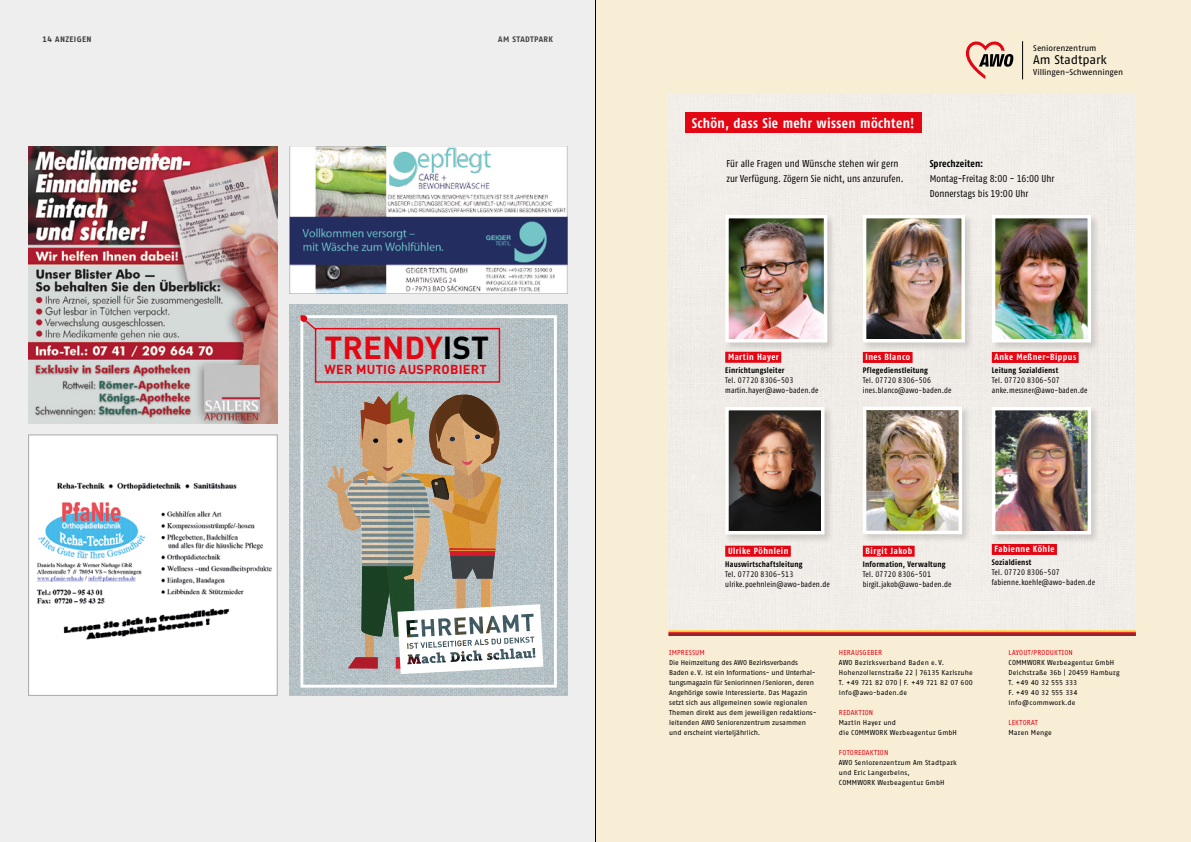
<style>
.page{position:relative;width:1191px;height:842px;background:#fff}
.page>*{position:absolute;margin:0;border:0;box-sizing:border-box;transform-origin:0 0}
.t1{font:700 31.4px "DIN";color:#e30613}
.t2{font:700 14px "Fago Co";letter-spacing:.025em;color:#fff}
.t3{font:700 12.8px "DIN";letter-spacing:.02em;color:#e30613}
.t4{font:12.5px "Fago No";letter-spacing:-.005em;color:#000}
.t5{font:10px/15px "Fago Co Regular Tf";letter-spacing:.005em;color:#000}
.t6{font:700 10px "Fago Co";letter-spacing:.01em;color:#000}
.t7{font:700 9px "Fago Co";letter-spacing:.05em;color:#fff}
.t8{font:8.3px "Fago No";letter-spacing:-.01em;color:#000}
.t9{font:8px/10px "Fago Co Regular Tf";letter-spacing:.02em;color:#000}
.t10{font:700 8px "Fago Co";letter-spacing:.03em;color:#000}
.t11{font:8px "Fago No Bold TF";letter-spacing:.045em;color:#404042}
.t12{font:8px "Fago No Bold TF";letter-spacing:.05em;color:#3c3c3b}
.t13{font:7px/10px "Fago Office Sans";letter-spacing:.015em;color:#000}
.t14{font:7px/10px "Fago No";color:#000}
.t15{font:7px "Fago Office Sans";letter-spacing:.015em;color:#e30613}
.s1{color:#000}
.s2{font-family:"Fago Office Sans"}
</style>
<div class="page">
<div style="left:0;top:0;width:595px;height:842px;background:#eee"></div>
<div style="left:595px;top:0;width:596px;height:842px;background:#f8eed6"></div>
<div style="left:668px;top:94px;width:466px;height:536px;background:#f1ede8"></div>
<div style="left:685px;top:112px;width:236px;height:20px;background:#e30613"></div>
<hr style="left:1022px;top:41px;width:1px;height:38px;background:#000">
<svg style="left:966px;top:41px;width:47px;height:38px"></svg>
<hr style="left:668px;top:630px;width:468px;height:2px;background:#fc0">
<hr style="left:668px;top:632px;width:468px;height:2px;background:#e30613">
<hr style="left:668px;top:634px;width:468px;height:2px;background:#8b2939">
<div style="left:723px;top:213px;width:114px;height:139px;background:#000;opacity:.14"></div>
<img style="left:729px;top:219px;width:94px;height:119px">
<div style="left:725px;top:215px;width:102px;height:127px;border:3px solid #fff"></div>
<div style="left:723px;top:405px;width:111px;height:139px;background:#000;opacity:.14"></div>
<img style="left:729px;top:411px;width:91px;height:119px">
<div style="left:725px;top:407px;width:99px;height:127px;border:3px solid #fff"></div>
<div style="left:861px;top:405px;width:110px;height:139px;background:#000;opacity:.14"></div>
<img style="left:867px;top:411px;width:91px;height:119px">
<div style="left:863px;top:407px;width:99px;height:127px;border:3px solid #fff"></div>
<div style="left:861px;top:213px;width:113px;height:139px;background:#000;opacity:.14"></div>
<img style="left:867px;top:219px;width:94px;height:119px">
<div style="left:863px;top:215px;width:102px;height:127px;border:3px solid #fff"></div>
<div style="left:990px;top:213px;width:110px;height:139px;background:#000;opacity:.14"></div>
<img style="left:995px;top:219px;width:92px;height:119px">
<div style="left:991px;top:215px;width:100px;height:127px;border:3px solid #fff"></div>
<div style="left:990px;top:405px;width:110px;height:139px;background:#000;opacity:.14"></div>
<img style="left:995px;top:411px;width:92px;height:119px">
<div style="left:991px;top:407px;width:100px;height:127px;border:3px solid #fff"></div>
<div style="left:863px;top:352px;width:49px;height:11px;background:#e30613"></div>
<div style="left:991px;top:352px;width:87px;height:11px;background:#e30613"></div>
<div style="left:991px;top:544px;width:66px;height:11px;background:#e30613"></div>
<div style="left:725px;top:352px;width:56px;height:11px;background:#e30613"></div>
<div style="left:725px;top:546px;width:66px;height:11px;background:#e30613"></div>
<div style="left:863px;top:546px;width:51px;height:11px;background:#e30613"></div>
<img style="left:28px;top:146px;width:250px;height:277px">
<img style="left:290px;top:146px;width:277px;height:148px">
<div style="left:29px;top:435px;width:248px;height:260px;background:#fff"></div>
<img style="left:36px;top:482px;width:236px;height:158px">
<div style="left:28px;top:434px;width:250px;height:262px;border:1px solid #a8a8a7"></div>
<img style="left:290px;top:305px;width:277px;height:391px">
<div style="left:300px;top:315px;width:257px;height:373px;border:3px solid #fff"></div>
<svg style="left:300px;top:315px;width:18px;height:17px"></svg>
<div style="left:315px;top:328px;width:185px;height:55px;border:1px solid #e30613"></div>
<svg style="left:327px;top:392px;width:216px;height:282px;background:#b0aa9b"></svg>
<hr style="left:595px;top:0;width:1px;height:842px;background:#000">
<p class="t12" style="left:43px;top:35px;width:51px">14 ANZEIGEN</p>
<p class="t11" style="left:498px;top:35px;width:56px">AM STADTPARK</p>
<h1 class="t1" style="left:324px;top:327px;width:166px">TRENDY<span class="s1">IST</span></h1>
<h3 class="t3" style="left:324px;top:361px;width:164px">WER MUTIG AUSPROBIERT</h3>
<h2 class="t2" style="left:691px;top:115px;width:224px">Schön, dass Sie mehr wissen möchten!</h2>
<p class="t8" style="left:1033px;top:43px;width:65px">Seniorenzentrum</p>
<h3 class="t4" style="left:1033px;top:53px;width:75px">Am Stadtpark</h3>
<p class="t8" style="left:1033px;top:68px;width:92px">Villingen-Schwenningen</p>
<h3 class="t5" style="left:726px;top:156px;width:179px">Für alle Fragen und Wünsche stehen wir gern zur Verfügung. Zögern Sie nicht, uns anzurufen.</h3>
<h3 class="t6" style="left:929px;top:157px;width:55px">Sprechzeiten:</h3>
<h3 class="t5" style="left:929px;top:171px;width:126px">Montag-Freitag 8:00 - 16:00 Uhr<br>Donnerstags bis 19:00 Uhr</h3>
<p class="t7" style="left:728px;top:352px;width:52px">Martin Hayer</p>
<p class="t10" style="left:725px;top:366px;width:61px">Einrichtungsleiter</p>
<p class="t9" style="left:725px;top:375px;width:95px">Tel. 07720 8306-503 martin.hayer@awo-baden.de</p>
<p class="t7" style="left:865px;top:352px;width:46px">Ines Blanco</p>
<p class="t10" style="left:863px;top:366px;width:67px">Pflegedienstleitung</p>
<p class="t9" style="left:863px;top:375px;width:90px">Tel. 07720 8306-506 ines.blanco@awo-baden.de</p>
<p class="t7" style="left:994px;top:352px;width:83px">Anke Meßner-Bippus</p>
<p class="t10" style="left:991px;top:366px;width:68px">Leitung Sozialdienst</p>
<p class="t9" style="left:991px;top:375px;width:97px">Tel. 07720 8306-507 anke.messner@awo-baden.de</p>
<p class="t7" style="left:728px;top:546px;width:62px">Ulrike Pöhnlein</p>
<p class="t10" style="left:725px;top:560px;width:79px">Hauswirtschaftsleitung</p>
<p class="t9" style="left:725px;top:569px;width:106px">Tel. 07720 8306-513 ulrike.poehnlein@awo-baden.de</p>
<p class="t7" style="left:865px;top:546px;width:48px">Birgit Jakob</p>
<p class="t10" style="left:863px;top:560px;width:84px">Information, Verwaltung</p>
<p class="t9" style="left:863px;top:569px;width:90px">Tel. 07720 8306-501 birgit.jakob@awo-baden.de</p>
<p class="t7" style="left:994px;top:544px;width:61px">Fabienne Köhle</p>
<p class="t10" style="left:991px;top:558px;width:41px">Sozialdienst</p>
<p class="t9" style="left:991px;top:567px;width:105px">Tel. 07720 8306-507 fabienne.koehle@awo-baden.de</p>
<p class="t15" style="left:669px;top:648px;width:37px">IMPRESSUM</p>
<p class="t14" style="left:669px;top:657px;width:149px">Die Heimzeitung des AWO Bezirksverbands Baden <span class="s2">e. V.</span> ist ein Informations- und Unterhal&shy;tungsmagazin für Seniorinnen / Senioren, deren Angehörige sowie Interessierte. Das Magazin setzt sich aus allgemeinen sowie regionalen Themen direkt aus dem jeweiligen redaktions&shy;leitenden AWO Seniorenzentrum zusammen und erscheint vierteljährlich.</p>
<p class="t15" style="left:839px;top:648px;width:45px">HERAUSGEBER</p>
<p class="t13" style="left:839px;top:657px;width:136px">AWO Bezirksverband Baden e. V.<br>Hohenzollernstraße 22 | 76135 Karlsruhe<br>T. +49 721 82 070 | F. +49 721 82 07 600 info@awo-baden.de</p>
<p class="t15" style="left:839px;top:709px;width:36px">REDAKTION</p>
<p class="t13" style="left:839px;top:717px;width:120px">Martin Hayer und<br>die COMMWORK Werbeagentur GmbH</p>
<p class="t15" style="left:839px;top:749px;width:51px">FOTOREDAKTION</p>
<p class="t13" style="left:839px;top:757px;width:119px">AWO Seniorenzentrum Am Stadtpark und Eric Langerbeins,<br>COMMWORK Werbeagentur GmbH</p>
<p class="t15" style="left:1008px;top:649px;width:66px">LAYOUT/PRODUKTION</p>
<p class="t13" style="left:1008px;top:657px;width:113px">COMMWORK Werbeagentur GmbH<br>Deichstraße 36b | 20459 Hamburg<br>T. +49 40 32 555 333<br>F. +49 40 32 555 334 info@commwork.de</p>
<p class="t15" style="left:1008px;top:719px;width:31px">LEKTORAT</p>
<p class="t13" style="left:1008px;top:727px;width:45px">Maren Menge</p>
</div>
